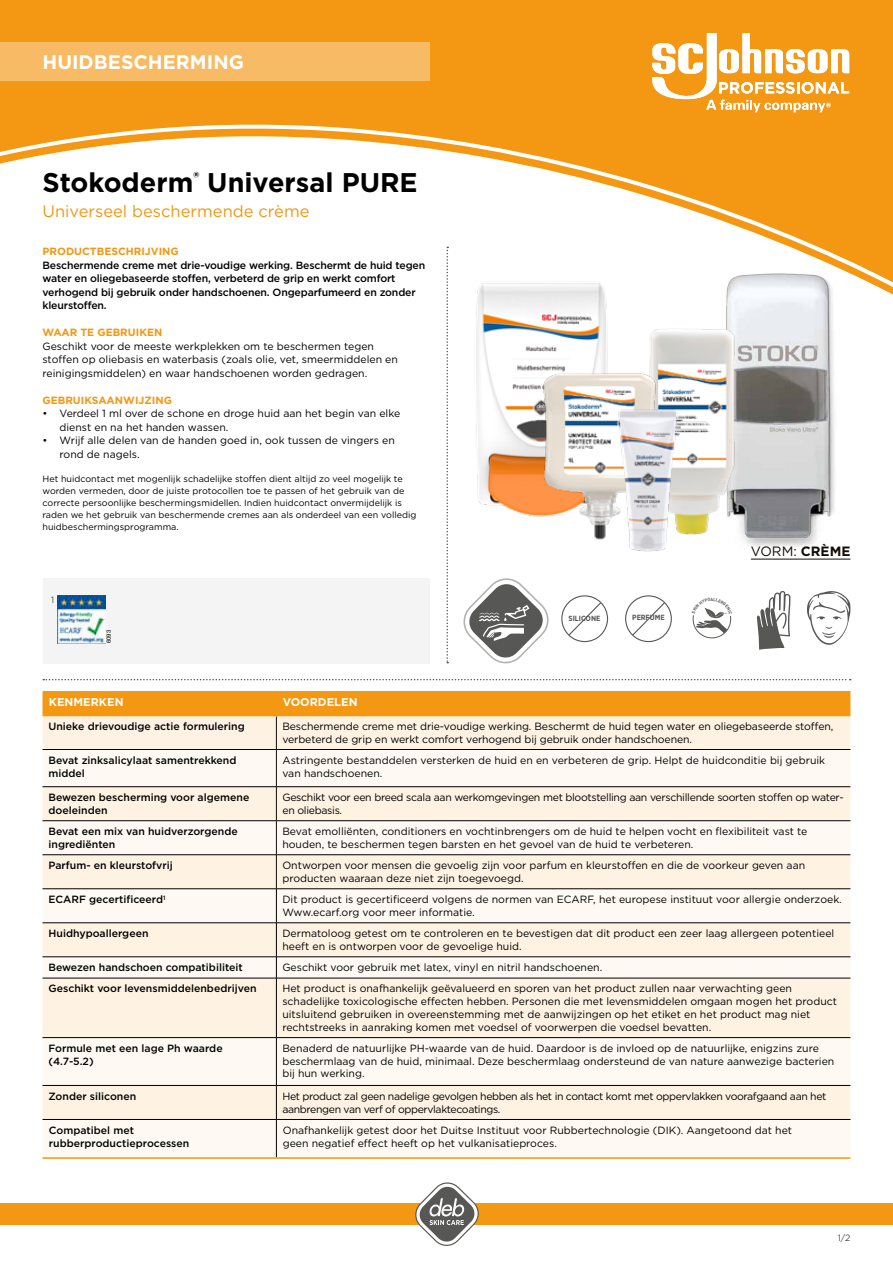
<style>
.page{position:relative;width:893px;height:1263px;background:#fff}
.page>*{position:absolute;margin:0;border:0;box-sizing:border-box;transform-origin:0 0}
.t1{font:700 27px "Gotham";color:#000}
.t2{font:700 19.5px "Gotham";color:#fff}
.t3{font:16.5px "Gotham";color:#f49712}
.t4{font:13.5px "Gotham";color:#120d09}
.t5{font:700 11.25px "Gotham";color:#fff}
.t6{font:10.5px/12.8px "Gotham";color:#000}
.t7{font:500 10.5px/12.8px "Gotham";color:#000}
.t8{font:10.5px/12.8px "Gotham";letter-spacing:-.035em;color:#000}
.t9{font:10.5px/12.8px "Gotham";letter-spacing:-.025em;color:#000}
.t10{font:700 10.5px "Gotham";color:#f49712}
.t11{font:9px/12px "Gotham";color:#000}
.t12{font:300 9px "Gotham";color:#000}
.t13{font:700 7.5px "Gotham Narrow";color:#575756}
.t14{font:6px "Helvetica Neue";color:#000}
.t15{font:700 4.35px "DIN";color:#575756}
.s1{font-weight:700}
</style>
<div class="page">
<div style="left:0;top:0;width:893px;height:295px;background:#f49712"></div>
<svg style="left:0;top:119px;width:893px;height:175px"></svg>
<div style="left:0;top:1203px;width:893px;height:22px;background:#f49712"></div>
<svg style="left:415px;top:1182px;width:64px;height:64px"></svg>
<div style="left:0;top:43px;width:429px;height:38px;background:#f8bb65"></div>
<div style="left:43px;top:578px;width:386px;height:85px;background:#f4f4f4"></div>
<svg style="left:446px;top:247px;width:2px;height:416px"></svg>
<svg style="left:43px;top:679px;width:808px;height:1px"></svg>
<hr style="left:751px;top:559px;width:99px;height:1px;background:#120d09">
<div style="left:43px;top:691px;width:807px;height:25px;background:#f49712"></div>
<div style="left:43px;top:716px;width:807px;height:33px;background:#fef2e3"></div>
<svg style="left:43px;top:750px;width:807px;height:407px;fill:#fefaf3"></svg>
<hr style="left:43px;top:786px;width:233px;height:1px;background:#000">
<hr style="left:277px;top:786px;width:573px;height:1px;background:#000">
<hr style="left:43px;top:820px;width:233px;height:1px;background:#000">
<hr style="left:277px;top:820px;width:573px;height:1px;background:#000">
<hr style="left:43px;top:854px;width:233px;height:1px;background:#000">
<hr style="left:277px;top:854px;width:573px;height:1px;background:#000">
<hr style="left:43px;top:888px;width:233px;height:1px;background:#000">
<hr style="left:276px;top:888px;width:574px;height:1px;background:#000">
<hr style="left:43px;top:749px;width:233px;height:1px;background:#000">
<hr style="left:277px;top:749px;width:573px;height:1px;background:#000">
<hr style="left:276px;top:716px;width:1px;height:33px;background:#120d09">
<hr style="left:276px;top:749px;width:1px;height:38px;background:#120d09">
<hr style="left:276px;top:787px;width:1px;height:34px;background:#120d09">
<hr style="left:276px;top:821px;width:1px;height:34px;background:#120d09">
<hr style="left:276px;top:855px;width:1px;height:33px;background:#120d09">
<hr style="left:276px;top:889px;width:1px;height:33px;background:#000">
<hr style="left:43px;top:922px;width:233px;height:1px;background:#000">
<hr style="left:276px;top:922px;width:574px;height:1px;background:#000">
<hr style="left:276px;top:923px;width:1px;height:34px;background:#000">
<hr style="left:43px;top:956px;width:233px;height:1px;background:#000">
<hr style="left:276px;top:956px;width:574px;height:1px;background:#000">
<svg style="left:276px;top:957px;width:1px;height:21px"></svg>
<hr style="left:43px;top:978px;width:233px;height:1px;background:#000">
<hr style="left:276px;top:978px;width:574px;height:1px;background:#000">
<hr style="left:276px;top:978px;width:1px;height:59px;background:#000">
<hr style="left:43px;top:1037px;width:233px;height:1px;background:#000">
<hr style="left:276px;top:1037px;width:574px;height:1px;background:#000">
<hr style="left:276px;top:1038px;width:1px;height:47px;background:#000">
<hr style="left:43px;top:1085px;width:233px;height:1px;background:#000">
<hr style="left:276px;top:1085px;width:574px;height:1px;background:#000">
<hr style="left:276px;top:1086px;width:1px;height:33px;background:#000">
<hr style="left:43px;top:1119px;width:233px;height:1px;background:#000">
<hr style="left:276px;top:1119px;width:574px;height:1px;background:#000">
<hr style="left:276px;top:1120px;width:1px;height:37px;background:#000">
<hr style="left:43px;top:1157px;width:233px;height:2px;background:#f49712">
<hr style="left:276px;top:1157px;width:574px;height:2px;background:#f49712">
<svg style="left:631px;top:601px;width:35px;height:36px"></svg>
<div style="left:625px;top:595px;width:47px;height:47px;border:1px solid #575756;border-radius:50%"></div>
<svg style="left:756px;top:591px;width:34px;height:59px"></svg>
<svg style="left:807px;top:591px;width:44px;height:54px"></svg>
<svg style="left:567px;top:601px;width:35px;height:36px"></svg>
<div style="left:561px;top:595px;width:47px;height:47px;border:1px solid #575756;border-radius:50%"></div>
<img style="left:57px;top:595px;width:48px;height:48px">
<svg style="left:463px;top:578px;width:86px;height:85px"></svg>
<img style="left:710px;top:273px;width:140px;height:274px">
<img style="left:465px;top:272px;width:151px;height:245px">
<img style="left:649px;top:328px;width:97px;height:219px">
<img style="left:538px;top:368px;width:123px;height:172px">
<img style="left:612px;top:399px;width:73px;height:153px">
<svg style="left:652px;top:33px;width:197px;height:79px"></svg>
<svg style="left:692px;top:607px;width:40px;height:31px"></svg>
<h2 class="t2" style="left:43px;top:49px;width:203px">HUIDBESCHERMING</h2>
<h1 class="t1" style="left:43px;top:164px;width:377px">Stokoderm<sup>®</sup> Universal PURE</h1>
<h3 class="t3" style="left:43px;top:201px;width:268px">Universeel beschermende crème</h3>
<p class="t10" style="left:43px;top:244px;width:138px">PRODUCTBESCHRIJVING</p>
<p class="t7" style="left:43px;top:258px;width:384px;line-height:13.5px">Beschermende creme met drie-voudige werking. Beschermt de huid tegen water en oliegebaseerde stoffen, verbeterd de grip en werkt comfort verhogend bij gebruik onder handschoenen. Ongeparfumeerd en zonder kleurstoffen.</p>
<p class="t10" style="left:43px;top:325px;width:121px">WAAR TE GEBRUIKEN</p>
<p class="t6" style="left:43px;top:339px;width:357px;line-height:13.5px">Geschikt voor de meeste werkplekken om te beschermen tegen stoffen op oliebasis en waterbasis (zoals olie, vet, smeermiddelen en reinigingsmiddelen) en waar handschoenen worden gedragen.</p>
<p class="t10" style="left:43px;top:393px;width:131px">GEBRUIKSAANWIJZING</p>
<p class="t6" style="left:60px;top:406px;width:342px;line-height:13.5px;text-indent:-17px">• Verdeel 1 ml over de schone en droge huid aan het begin van elke dienst en na het handen wassen.</p>
<p class="t6" style="left:60px;top:433px;width:337px;line-height:13.5px;text-indent:-17px">• Wrijf alle delen van de handen goed in, ook tussen de vingers en rond de nagels.</p>
<p class="t11" style="left:43px;top:472px;width:375px">Het huidcontact met mogenlijk schadelijke stoffen dient altijd zo veel mogelijk te worden vermeden, door de juiste protocollen toe te passen of het gebruik van de correcte persoonlijke beschermingsmidellen. Indien huidcontact onvermijdelijk is raden we het gebruik van beschermende cremes aan als onderdeel van een volledig huidbeschermingsprogramma.</p>
<p class="t12" style="left:51px;top:594px;width:5px">1</p>
<p class="t14" style="left:104px;top:643px;width:15px;rotate:-90deg">6093</p>
<p class="t13" style="left:569px;top:613px;width:33px">SILICONE</p>
<p class="t13" style="left:632px;top:613px;width:34px">PERFUME</p>
<p class="t15" style="left:710px;top:596px;width:4px">A</p>
<p class="t4" style="left:751px;top:543px;width:101px">VORM: <span class="s1">CRÈME</span></p>
<p class="t5" style="left:49px;top:695px;width:76px">KENMERKEN</p>
<p class="t5" style="left:283px;top:695px;width:76px">VOORDELEN</p>
<p class="t7" style="left:49px;top:720px;width:198px">Unieke drievoudige actie formulering</p>
<p class="t6" style="left:282px;top:720px;width:553px">Beschermende creme met drie-voudige werking. Beschermt de huid tegen water en oliegebaseerde stoffen, verbeterd de grip en werkt comfort verhogend bij gebruik onder handschoenen.</p>
<p class="t7" style="left:49px;top:754px;width:190px">Bevat zinksalicylaat samentrekkend middel</p>
<p class="t6" style="left:282px;top:753px;width:544px">Astringente bestanddelen versterken de huid en en verbeteren de grip. Helpt de huidconditie bij gebruik van handschoenen.</p>
<p class="t7" style="left:49px;top:791px;width:202px">Bewezen bescherming voor algemene doeleinden</p>
<p class="t9" style="left:282px;top:791px;width:563px">Geschikt voor een breed scala aan werkomgevingen met blootstelling aan verschillende soorten stoffen op water&shy;en oliebasis.</p>
<p class="t7" style="left:49px;top:825px;width:191px">Bevat een mix van huidverzorgende ingrediënten</p>
<p class="t6" style="left:282px;top:825px;width:527px">Bevat emolliënten, conditioners en vochtinbrengers om de huid te helpen vocht en flexibiliteit vast te houden, te beschermen tegen barsten en het gevoel van de huid te verbeteren.</p>
<p class="t7" style="left:49px;top:859px;width:126px">Parfum- en kleurstofvrij</p>
<p class="t6" style="left:282px;top:859px;width:524px">Ontworpen voor mensen die gevoelig zijn voor parfum en kleurstoffen en die de voorkeur geven aan producten waaraan deze niet zijn toegevoegd.</p>
<p class="t7" style="left:49px;top:893px;width:119px">ECARF gecertificeerd<sup>1</sup></p>
<p class="t6" style="left:282px;top:893px;width:561px">Dit product is gecertificeerd volgens de normen van ECARF, het europese instituut voor allergie onderzoek.<br>Www.ecarf.org voor meer informatie.</p>
<p class="t7" style="left:49px;top:927px;width:102px">Huidhypoallergeen</p>
<p class="t6" style="left:282px;top:927px;width:553px">Dermatoloog getest om te controleren en te bevestigen dat dit product een zeer laag allergeen potentieel heeft en is ontworpen voor de gevoelige huid.</p>
<p class="t7" style="left:49px;top:961px;width:196px">Bewezen handschoen compatibiliteit</p>
<p class="t6" style="left:282px;top:961px;width:321px">Geschikt voor gebruik met latex, vinyl en nitril handschoenen.</p>
<p class="t7" style="left:49px;top:982px;width:209px">Geschikt voor levensmiddelenbedrijven</p>
<p class="t6" style="left:282px;top:982px;width:556px">Het product is onafhankelijk geëvalueerd en sporen van het product zullen naar verwachting geen schadelijke toxicologische effecten hebben. Personen die met levensmiddelen omgaan mogen het product uitsluitend gebruiken in overeenstemming met de aanwijzingen op het etiket en het product mag niet rechtstreeks in aanraking komen met voedsel of voorwerpen die voedsel bevatten.</p>
<p class="t7" style="left:49px;top:1042px;width:176px">Formule met een lage Ph waarde (4.7-5.2)</p>
<p class="t6" style="left:282px;top:1042px;width:553px">Benaderd de natuurlijke PH-waarde van de huid. Daardoor is de invloed op de natuurlijke, enigzins zure beschermlaag van de huid, minimaal. Deze beschermlaag ondersteund de van nature aanwezige bacterien bij hun werking.</p>
<p class="t7" style="left:49px;top:1089px;width:89px">Zonder siliconen</p>
<p class="t8" style="left:282px;top:1089px;width:546px">Het product zal geen nadelige gevolgen hebben als het in contact komt met oppervlakken voorafgaand aan het aanbrengen van verf of oppervlaktecoatings.</p>
<p class="t7" style="left:49px;top:1124px;width:142px">Compatibel met rubberproductieprocessen</p>
<p class="t6" style="left:283px;top:1124px;width:511px">Onafhankelijk getest door het Duitse Instituut voor Rubbertechnologie (DIK). Aangetoond dat het geen negatief effect heeft op het vulkanisatieproces.</p>
<p class="t12" style="left:838px;top:1232px;width:14px">1/2</p>
</div>
